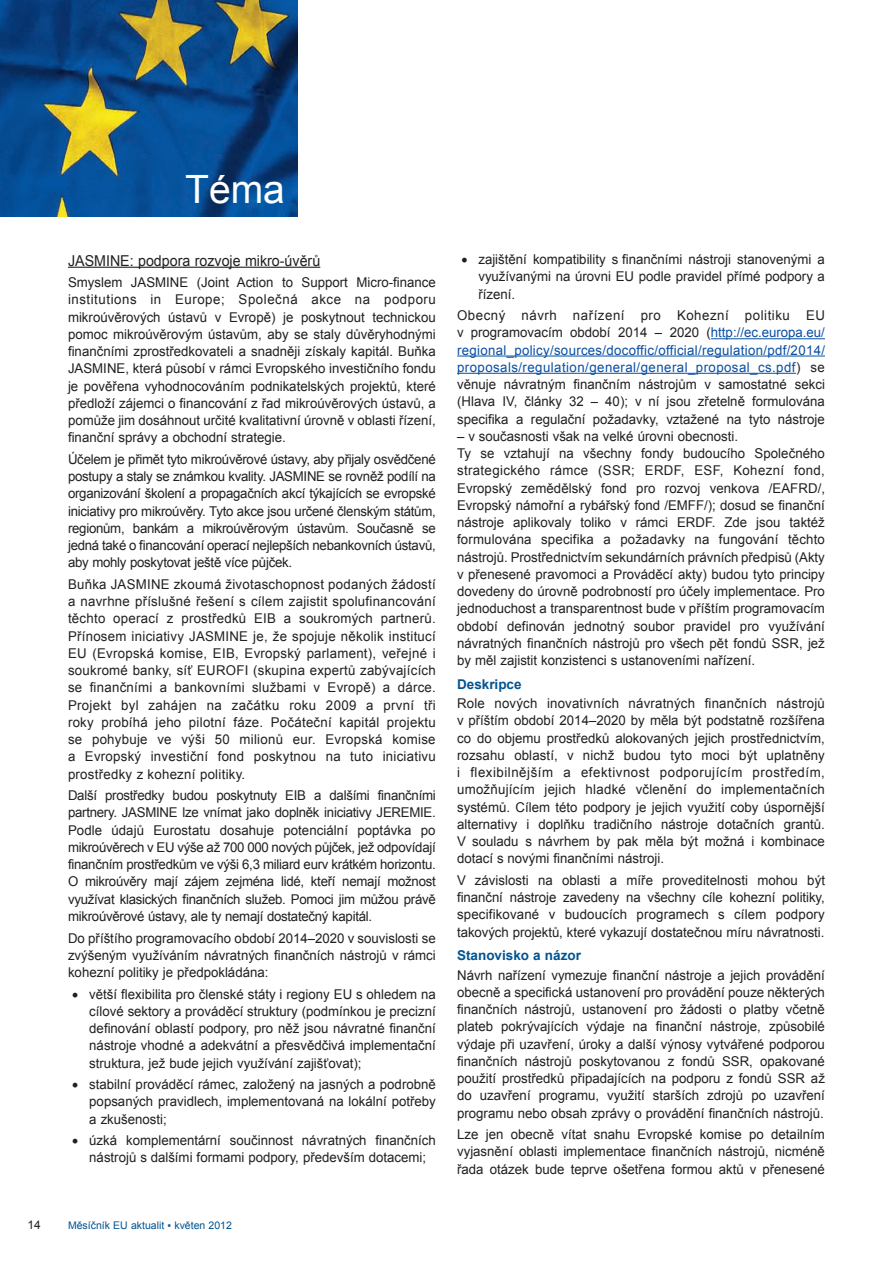
<style>
.page{position:relative;width:893px;height:1263px;background:#fff}
.page>*{position:absolute;margin:0;border:0;box-sizing:border-box;transform-origin:0 0}
.t1{font:39px "Arial";color:#fff}
.t2{font:15px "Arial";color:#231f20;scale:.95 1}
.t3{font:13.5px/17.2px "Arial";color:#231f20;text-align:justify}
.t4{font:700 13.5px "Arial";color:#005492}
.t5{font:12px "Arial";color:#231f20}
.t6{font:10.5px "Arial";color:#005492}
.s1{color:#094fa3}
</style>
<div class="page">
<hr style="left:68px;top:267px;width:252px;height:1px;background:#231f20">
<hr style="left:711px;top:338px;width:114px;height:1px;background:#094fa3">
<hr style="left:457px;top:355px;width:368px;height:1px;background:#094fa3">
<hr style="left:457px;top:373px;width:339px;height:1px;background:#094fa3">
<img style="left:0;top:0;width:298px;height:217px">
<h1 class="t1" style="left:185px;top:163px;width:101px">Téma</h1>
<p class="t2" style="left:68px;top:251px;width:267px">JASMINE: podpora rozvoje mikro-úvěrů</p>
<p class="t3" style="left:68px;top:274px;width:369px">Smyslem JASMINE (Joint Action to Support Micro-finance institutions in Europe; Společná akce na podporu mikroúvěrových ústavů v Evropě) je poskytnout technickou pomoc mikroúvěrovým ústavům, aby se staly důvěryhodnými finančními zprostředkovateli a snadněji získaly kapitál. Buňka JASMINE, která působí v rámci Evropského investičního fondu je pověřena vyhodnocováním podnikatelských projektů, které předloží zájemci o financování z řad mikroúvěrových ústavů, a pomůže jim dosáhnout určité kvalitativní úrovně v oblasti řízení, finanční správy a obchodní strategie.</p>
<p class="t3" style="left:68px;top:451px;width:369px">Účelem je přimět tyto mikroúvěrové ústavy, aby přijaly osvědčené postupy a staly se známkou kvality. JASMINE se rovněž podílí na organizování školení a propagačních akcí týkajících se evropské iniciativy pro mikroúvěry. Tyto akce jsou určené členským státům, regionům, bankám a mikroúvěrovým ústavům. Současně se jedná také o financování operací nejlepších nebankovních ústavů, aby mohly poskytovat ještě více půjček.</p>
<p class="t3" style="left:68px;top:576px;width:369px">Buňka JASMINE zkoumá životaschopnost podaných žádostí a navrhne příslušné řešení s cílem zajistit spolufinancování těchto operací z prostředků EIB a soukromých partnerů.<br>Přínosem iniciativy JASMINE je, že spojuje několik institucí EU (Evropská komise, EIB, Evropský parlament), veřejné i soukromé banky, síť EUROFI (skupina expertů zabývajících se finančními a bankovními službami v Evropě) a dárce.<br>Projekt byl zahájen na začátku roku 2009 a první tři roky probíhá jeho pilotní fáze. Počáteční kapitál projektu se pohybuje ve výši 50 milionů eur. Evropská komise a Evropský investiční fond poskytnou na tuto iniciativu prostředky z kohezní politiky.</p>
<p class="t3" style="left:68px;top:787px;width:369px">Další prostředky budou poskytnuty EIB a dalšími finančními partnery. JASMINE lze vnímat jako doplněk iniciativy JEREMIE.<br>Podle údajů Eurostatu dosahuje potenciální poptávka po mikroúvěrech v EU výše až 700 000 nových půjček, jež odpovídají finančním prostředkům ve výši 6,3 miliard eurv krátkém horizontu.<br>O mikroúvěry mají zájem zejména lidé, kteří nemají možnost využívat klasických finančních služeb. Pomoci jim můžou právě mikroúvěrové ústavy, ale ty nemají dostatečný kapitál.</p>
<p class="t3" style="left:68px;top:929px;width:369px">Do příštího programovacího období 2014–2020 v souvislosti se zvýšeným využíváním návratných finančních nástrojů v rámci kohezní politiky je předpokládána:</p>
<p class="t3" style="left:89px;top:985px;width:348px;text-indent:-17px">• větší flexibilita pro členské státy i regiony EU s ohledem na cílové sektory a prováděcí struktury (podmínkou je precizní definování oblastí podpory, pro něž jsou návratné finanční nástroje vhodné a adekvátní a přesvědčivá implementační struktura, jež bude jejich využívání zajišťovat);</p>
<p class="t3" style="left:89px;top:1076px;width:348px;text-indent:-17px">• stabilní prováděcí rámec, založený na jasných a podrobně popsaných pravidlech, implementovaná na lokální potřeby a zkušenosti;</p>
<p class="t3" style="left:72px;top:1132px;width:365px;text-align:center">• úzká komplementární součinnost návratných finančních nástrojů s dalšími formami podpory, především dotacemi;</p>
<p class="t5" style="left:27px;top:1217px;width:15px">14</p>
<p class="t6" style="left:68px;top:1218px;width:165px">Měsíčník EU aktualit ▪ květen 2012</p>
<p class="t3" style="left:478px;top:251px;width:348px;text-indent:-17px">• zajištění kompatibility s finančními nástroji stanovenými a využívanými na úrovni EU podle pravidel přímé podpory a řízení.</p>
<p class="t3" style="left:457px;top:307px;width:369px">Obecný návrh nařízení pro Kohezní politiku EU v programovacím období 2014 – 2020 (<span class="s1">http://ec.europa.eu/ regional_policy/sources/docoffic/official/regulation/pdf/2014/ proposals/regulation/general/general_proposal_cs.pdf</span>) se věnuje návratným finančním nástrojům v samostatné sekci (Hlava IV, články 32 – 40); v ní jsou zřetelně formulována specifika a regulační požadavky, vztažené na tyto nástroje</p>
<p class="t3" style="left:457px;top:428px;width:369px;text-align:left">– v současnosti však na velké úrovni obecnosti.<br>Ty se vztahují na všechny fondy budoucího Společného strategického rámce (SSR; ERDF, ESF, Kohezní fond, Evropský zemědělský fond pro rozvoj venkova /EAFRD/, Evropský námořní a rybářský fond /EMFF/); dosud se finanční nástroje aplikovaly toliko v rámci ERDF. Zde jsou taktéž formulována specifika a požadavky na fungování těchto nástrojů. Prostřednictvím sekundárních právních předpisů (Akty v přenesené pravomoci a Prováděcí akty) budou tyto principy dovedeny do úrovně podrobností pro účely implementace. Pro jednoduchost a transparentnost bude v příštím programovacím období definován jednotný soubor pravidel pro využívání návratných finančních nástrojů pro všech pět fondů SSR, jež by měl zajistit konzistenci s ustanoveními nařízení.</p>
<p class="t4" style="left:457px;top:675px;width:66px">Deskripce</p>
<p class="t3" style="left:457px;top:695px;width:369px">Role nových inovativních návratných finančních nástrojů v příštím období 2014–2020 by měla být podstatně rozšířena co do objemu prostředků alokovaných jejich prostřednictvím, rozsahu oblastí, v nichž budou tyto moci být uplatněny i flexibilnějším a efektivnost podporujícím prostředím, umožňujícím jejich hladké včlenění do implementačních systémů. Cílem této podpory je jejich využití coby úspornější alternativy i doplňku tradičního nástroje dotačních grantů.<br>V souladu s návrhem by pak měla být možná i kombinace dotací s novými finančními nástroji.</p>
<p class="t3" style="left:457px;top:872px;width:369px">V závislosti na oblasti a míře proveditelnosti mohou být finanční nástroje zavedeny na všechny cíle kohezní politiky, specifikované v budoucích programech s cílem podpory takových projektů, které vykazují dostatečnou míru návratnosti.</p>
<p class="t4" style="left:457px;top:947px;width:125px">Stanovisko a názor</p>
<p class="t3" style="left:457px;top:966px;width:369px">Návrh nařízení vymezuje finanční nástroje a jejich provádění obecně a specifická ustanovení pro provádění pouze některých finančních nástrojů, ustanovení pro žádosti o platby včetně plateb pokrývajících výdaje na finanční nástroje, způsobilé výdaje při uzavření, úroky a další výnosy vytvářené podporou finančních nástrojů poskytovanou z fondů SSR, opakované použití prostředků připadajících na podporu z fondů SSR až do uzavření programu, využití starších zdrojů po uzavření programu nebo obsah zprávy o provádění finančních nástrojů.</p>
<p class="t3" style="left:457px;top:1126px;width:369px">Lze jen obecně vítat snahu Evropské komise po detailním vyjasnění oblasti implementace finančních nástrojů, nicméně řada otázek bude teprve ošetřena formou aktů v přenesené</p>
</div>
